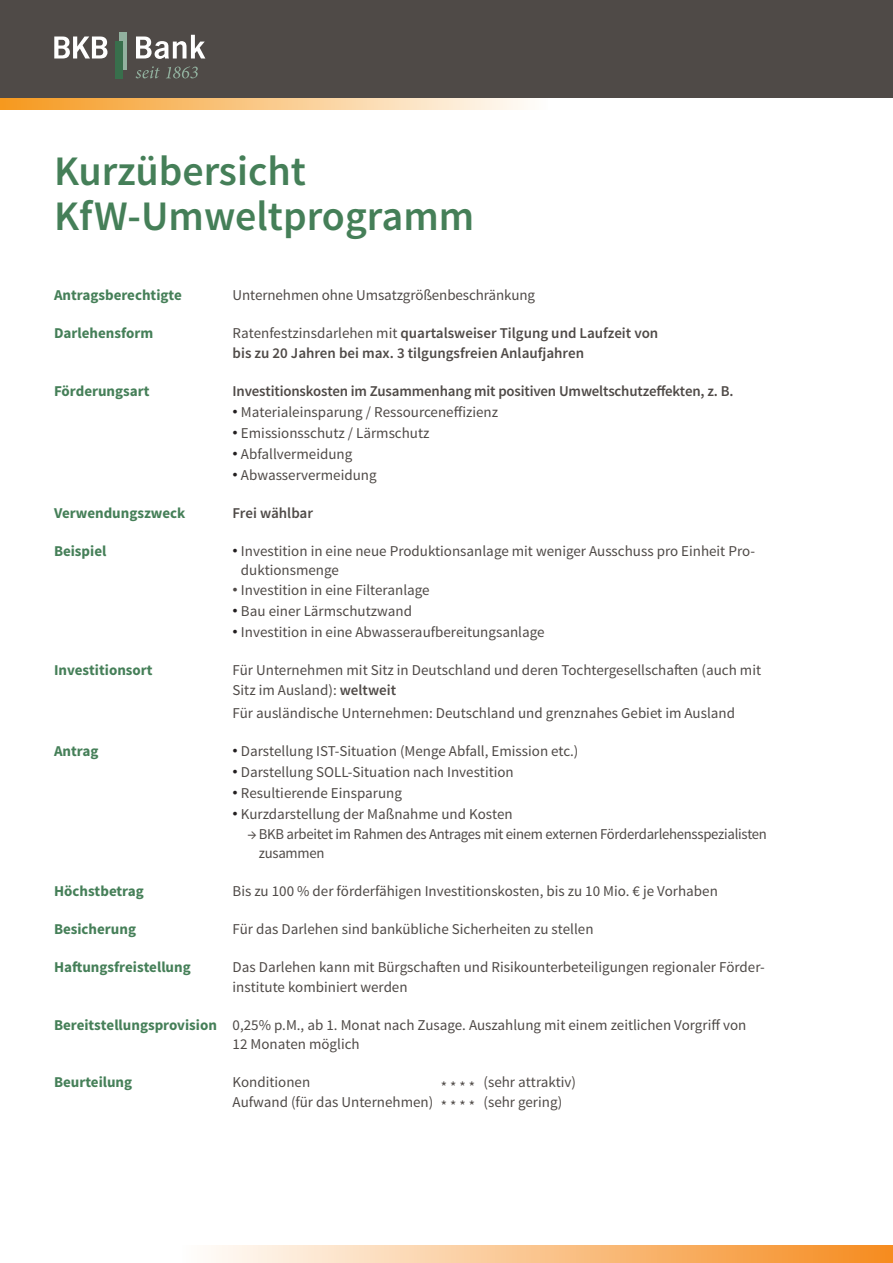
<style>
.page{position:relative;width:893px;height:1263px;background:#fff}
.page>*{position:absolute;margin:0;border:0;box-sizing:border-box;transform-origin:0 0}
.t1{font:600 42px/45px "Source Sans Pro";color:#457f58}
.t2{font:15px/19.5px "Source Sans Pro";color:#4f4a47}
.t3{font:600 15px/19.5px "Source Sans Pro";letter-spacing:-.01em;color:#4f4a47}
.t4{font:700 15px "Source Sans Pro";color:#457f58}
.t5{font:15px/19.5px "Source Sans Pro";letter-spacing:-.02em;color:#4f4a47}
.s1{font-weight:400}
.s2{font-family:"Arial";color:#231f20}
.s3{font-family:"Arial"}
.s4{font-weight:600}
.s5{font-weight:700;color:#457f58}
</style>
<div class="page">
<div style="left:183px;top:1245px;width:710px;height:18px;background:linear-gradient(to right,#fefefd,#f68c1f)"></div>
<svg style="left:0;top:97px;width:547px;height:12px;background:#ebc087"></svg>
<div style="left:0;top:0;width:893px;height:97px;background:#4f4a47"></div>
<svg style="left:54px;top:35px;width:151px;height:24px"></svg>
<div style="left:119px;top:33px;width:8px;height:37px;background:#92b19f"></div>
<div style="left:115px;top:41px;width:8px;height:37px;background:#386f4c"></div>
<svg style="left:136px;top:66px;width:62px;height:12px"></svg>
<h1 class="t1" style="left:54px;top:149px;width:422px">Kurzübersicht<br>KfW-Umweltprogramm</h1>
<p class="t4" style="left:54px;top:286px;width:129px">Antragsberechtigte</p>
<p class="t2" style="left:233px;top:286px;width:304px">Unternehmen ohne Umsatzgrößenbeschränkung</p>
<p class="t4" style="left:54px;top:324px;width:101px">Darlehensform</p>
<p class="t3" style="left:233px;top:324px;width:427px"><span class="s1">Ratenfestzinsdarlehen mit</span> quartalsweiser Tilgung und Laufzeit von bis zu 20 Jahren bei max. 3 tilgungsfreien Anlaufjahren</p>
<p class="t4" style="left:54px;top:381px;width:97px">Förderungsart</p>
<p class="t3" style="left:233px;top:382px;width:502px">Investitionskosten im Zusammenhang mit positiven Umweltschutzeffekten, z. B.</p>
<p class="t2" style="left:233px;top:402px;width:267px"><span class="s2">•</span> Materialeinsparung / Ressourceneffizienz</p>
<p class="t2" style="left:233px;top:423px;width:198px"><span class="s2">•</span> Emissionsschutz / Lärmschutz</p>
<p class="t2" style="left:233px;top:444px;width:121px"><span class="s2">•</span> Abfallvermeidung</p>
<p class="t2" style="left:233px;top:465px;width:146px"><span class="s2">•</span> Abwasservermeidung</p>
<p class="t4" style="left:54px;top:503px;width:133px">Verwendungszweck</p>
<p class="t3" style="left:233px;top:504px;width:82px">Frei wählbar</p>
<p class="t4" style="left:54px;top:541px;width:54px">Beispiel</p>
<p class="t2" style="left:241px;top:541px;width:515px;text-indent:-8px"><span class="s2">•</span> Investition in eine neue Produktionsanlage mit weniger Ausschuss pro Einheit Pro&shy;duktionsmenge</p>
<p class="t2" style="left:233px;top:580px;width:199px"><span class="s3">•</span> Investition in eine Filteranlage</p>
<p class="t2" style="left:233px;top:601px;width:181px"><span class="s2">•</span> Bau einer Lärmschutzwand</p>
<p class="t2" style="left:233px;top:622px;width:313px"><span class="s2">•</span> Investition in eine Abwasseraufbereitungsanlage</p>
<p class="t4" style="left:54px;top:660px;width:100px">Investitionsort</p>
<p class="t2" style="left:233px;top:660px;width:530px">Für Unternehmen mit Sitz in Deutschland und deren Tochtergesellschaften (auch mit<br>Sitz im Ausland): <span class="s4">weltweit</span></p>
<p class="t2" style="left:233px;top:704px;width:504px">Für ausländische Unternehmen: Deutschland und grenznahes Gebiet im Ausland</p>
<p class="t4" style="left:54px;top:742px;width:46px">Antrag</p>
<p class="t2" style="left:233px;top:742px;width:347px"><span class="s2">•</span> Darstellung IST-Situation (Menge Abfall, Emission etc.)</p>
<p class="t2" style="left:233px;top:763px;width:283px"><span class="s2">•</span> Darstellung SOLL-Situation nach Investition</p>
<p class="t2" style="left:233px;top:784px;width:171px"><span class="s2">•</span> Resultierende Einsparung</p>
<p class="t2" style="left:233px;top:805px;width:282px"><span class="s2">•</span> Kurzdarstellung der Maßnahme und Kosten</p>
<p class="t5" style="left:259px;top:824px;width:510px;text-indent:-11px">→ BKB arbeitet im Rahmen des Antrages mit einem externen Förderdarlehensspezialisten zusammen</p>
<p class="t4" style="left:54px;top:882px;width:91px">Höchstbetrag</p>
<p class="t2" style="left:233px;top:882px;width:487px">Bis zu 100 % der förderfähigen Investitionskosten, bis zu 10 Mio. € je Vorhaben</p>
<p class="t4" style="left:54px;top:920px;width:84px">Besicherung</p>
<p class="t2" style="left:233px;top:920px;width:362px">Für das Darlehen sind bankübliche Sicherheiten zu stellen</p>
<p class="t4" style="left:54px;top:958px;width:138px">Haftungsfreistellung</p>
<p class="t2" style="left:233px;top:958px;width:534px">Das Darlehen kann mit Bürgschaften und Risikounterbeteiligungen regionaler Förder&shy;institute kombiniert werden</p>
<p class="t2" style="left:233px;top:1015px;width:515px;text-indent:-179px"><span class="s5">Bereitstellungsprovision</span> 0,25% p.M., ab 1. Monat nach Zusage. Auszahlung mit einem zeitlichen Vorgriff von<br>12 Monaten möglich</p>
<p class="t4" style="left:54px;top:1073px;width:80px">Beurteilung</p>
<p class="t2" style="left:233px;top:1073px;width:79px">Konditionen</p>
<p class="t2" style="left:233px;top:1073px;width:345px;text-indent:208px">* * * * (sehr attraktiv)<br>Aufwand (für das Unternehmen) * * * * (sehr gering)</p>
</div>
